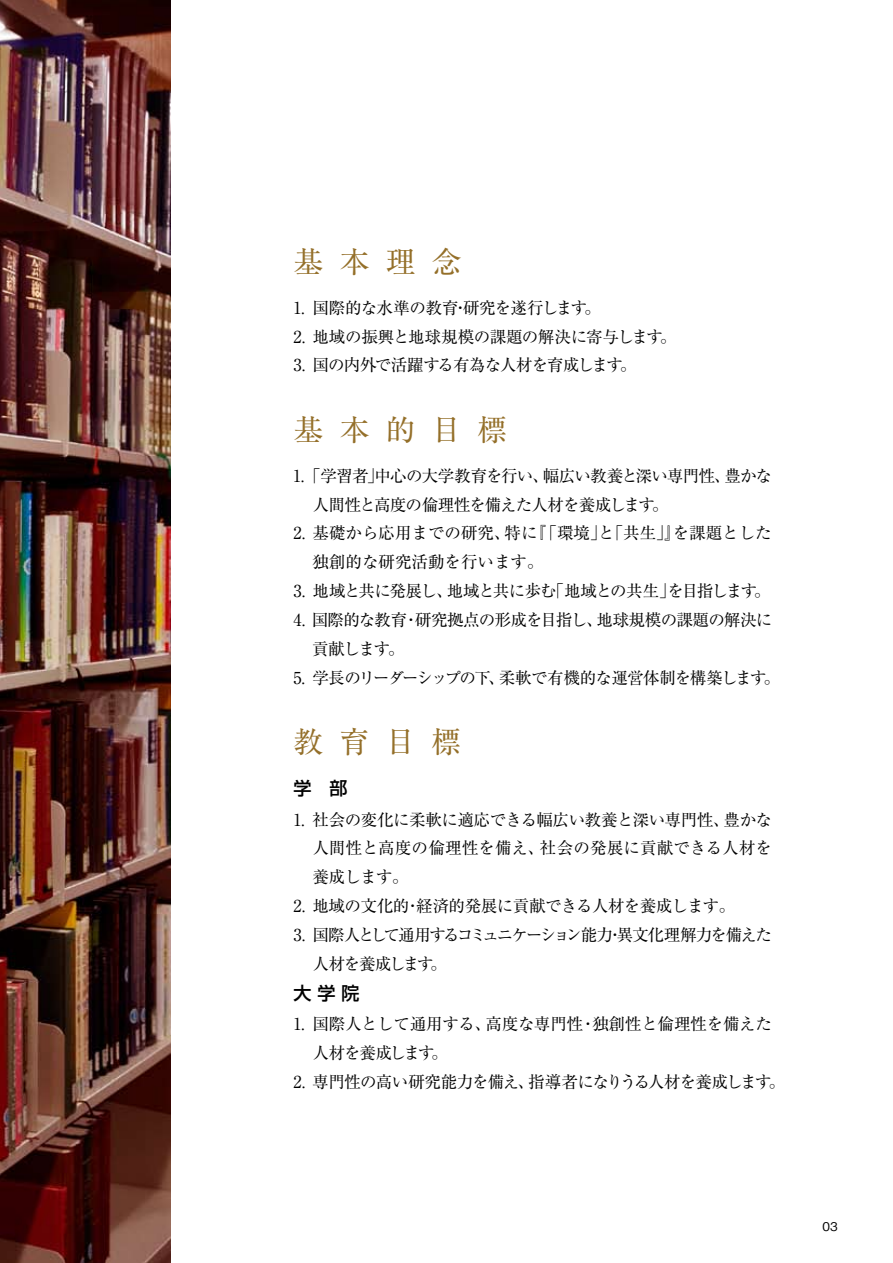
<style>
.page{position:relative;width:893px;height:1263px;background:#fff}
.page>*{position:absolute;margin:0;border:0;box-sizing:border-box;transform-origin:0 0}
.t1{font:30px "Ryumin Pro";color:#946f29}
.t2{font:500 18px "Shin Go Pro";color:#000}
.t3{font:16.5px/28.8px "Ryumin Pro";letter-spacing:-.035em;color:#000}
.t4{font:16.5px "Ryumin Pro";letter-spacing:-.07em;color:#000}
.t5{font:16.5px/28.8px "Ryumin Pro";color:#000}
.t6{font:16.5px/28.8px "Ryumin Pro";letter-spacing:-.105em;color:#000}
.t7{font:16.5px/28.8px "Ryumin Pro";letter-spacing:-.015em;color:#000}
.t8{font:16.5px "Ryumin Pro";letter-spacing:-.055em;color:#000}
.t9{font:500 12px "Gothic BBB Pro";color:#000}
</style>
<div class="page">
<img style="left:0;top:0;width:170px;height:1263px">
<h1 class="t1" style="left:293px;top:238px;width:169px">基 本 理 念</h1>
<p class="t3" style="left:293px;top:292px;width:309px">1. 国際的な水準の教育・研究を遂行します。</p>
<p class="t3" style="left:293px;top:321px;width:385px">2. 地域の振興と地球規模の課題の解決に寄与します。</p>
<p class="t8" style="left:293px;top:352px;width:345px">3. 国の内外で活躍する有為な人材を育成します。</p>
<h1 class="t1" style="left:293px;top:406px;width:215px">基 本 的 目 標</h1>
<p class="t3" style="left:313px;top:460px;width:461px;text-indent:-19px">1. 「学習者」中心の大学教育を行い、幅広い教養と深い専門性、豊かな人間性と高度の倫理性を備えた人材を養成します。</p>
<p class="t5" style="left:313px;top:518px;width:461px;text-indent:-19px">2. 基礎から応用までの研究、特に『「環境」と「共生」』を課題とした独創的な研究活動を行います。</p>
<p class="t4" style="left:293px;top:578px;width:479px">3. 地域と共に発展し、地域と共に歩む「地域との共生」を目指します。</p>
<p class="t3" style="left:312px;top:604px;width:462px;text-indent:-19px">4. 国際的な教育・研究拠点の形成を目指し、地球規模の課題の解決に貢献します。</p>
<p class="t4" style="left:293px;top:665px;width:488px">5. 学長のリーダーシップの下、柔軟で有機的な運営体制を構築します。</p>
<h1 class="t1" style="left:293px;top:719px;width:169px">教 育 目 標</h1>
<p class="t2" style="left:293px;top:774px;width:55px">学　部</p>
<p class="t3" style="left:312px;top:804px;width:461px;text-align:justify;text-indent:-19px">1. 社会の変化に柔軟に適応できる幅広い教養と深い専門性、豊かな人間性と高度の倫理性を備え、社会の発展に貢献できる人材を養成します。</p>
<p class="t3" style="left:293px;top:890px;width:443px">2. 地域の文化的・経済的発展に貢献できる人材を養成します。</p>
<p class="t6" style="left:312px;top:919px;width:461px;text-indent:-19px">3. 国際人として通用するコミュニケーション能力・異文化理解力を備えた人材を養成します。</p>
<p class="t2" style="left:293px;top:978px;width:67px">大 学 院</p>
<p class="t7" style="left:312px;top:1009px;width:461px;text-indent:-19px">1. 国際人として通用する、高度な専門性・独創性と倫理性を備えた人材を養成します。</p>
<p class="t3" style="left:293px;top:1066px;width:493px">2. 専門性の高い研究能力を備え、指導者になりうる人材を養成します。</p>
<p class="t9" style="left:823px;top:1217px;width:17px">03</p>
</div>
